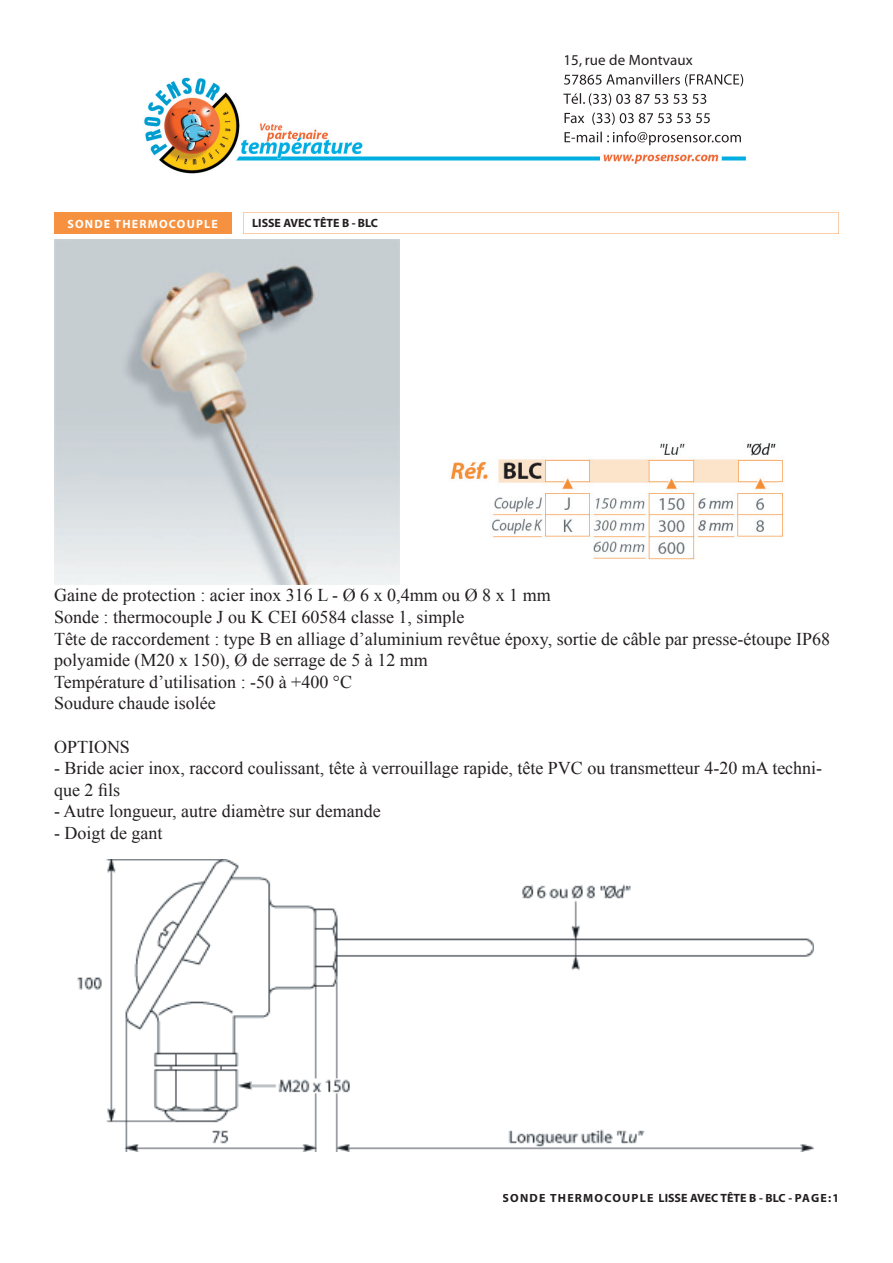
<style>
.page{position:relative;width:893px;height:1263px;background:#fff}
.page>*{position:absolute;margin:0;border:0;box-sizing:border-box;transform-origin:0 0}
.t1{font:18px/21.6px "Times New Roman";color:#231f20}
.t2{font:15px "Myriad";letter-spacing:.01em;color:#231f20}
.t3{font:700 12px "Myriad";letter-spacing:.09em;color:#231f20}
.t4{font:700 12px "Myriad";color:#231f20}
.t5{font:700 12px "Myriad";letter-spacing:.1em;color:#fff}
</style>
<div class="page">
<img style="left:144px;top:73px;width:602px;height:101px">
<img style="left:564px;top:74px;width:179px;height:12px">
<img style="left:563px;top:93px;width:143px;height:13px">
<img style="left:565px;top:113px;width:145px;height:12px">
<img style="left:565px;top:131px;width:176px;height:14px">
<div style="left:54px;top:212px;width:177px;height:22px;background:#f6913f"></div>
<svg style="left:243px;top:212px;width:596px;height:22px"></svg>
<img style="left:54px;top:240px;width:345px;height:345px">
<img style="left:77px;top:859px;width:736px;height:292px">
<img style="left:450px;top:443px;width:333px;height:117px">
<p class="t5" style="left:67px;top:217px;width:152px">SONDE THERMOCOUPLE</p>
<p class="t4" style="left:252px;top:217px;width:127px">LISSE AVEC TÊTE B - BLC</p>
<p class="t2" style="left:563px;top:53px;width:131px">15, rue de Montvaux</p>
<p class="t1" style="left:54px;top:584px;width:778px">Gaine de protection : acier inox 316 L - Ø 6 x 0,4mm ou Ø 8 x 1 mm<br>Sonde : thermocouple J ou K CEI 60584 classe 1, simple<br>Tête de raccordement : type B en alliage d’aluminium revêtue époxy, sortie de câble par presse-étoupe IP68 polyamide (M20 x 150), Ø de serrage de 5 à 12 mm<br>Température d’utilisation : -50 à +400 °C<br>Soudure chaude isolée</p>
<p class="t1" style="left:54px;top:735px;width:77px">OPTIONS</p>
<p class="t1" style="left:54px;top:757px;width:770px">- Bride acier inox, raccord coulissant, tête à verrouillage rapide, tête PVC ou transmetteur 4-20 mA techni&shy;que 2 fils</p>
<p class="t1" style="left:54px;top:800px;width:328px">- Autre longueur, autre diamètre sur demande</p>
<p class="t1" style="left:54px;top:822px;width:110px">- Doigt de gant</p>
<p class="t3" style="left:503px;top:1192px;width:338px">SONDE THERMOCOUPLE LISSE AVEC TÊTE B - BLC - PAGE:1</p>
</div>
